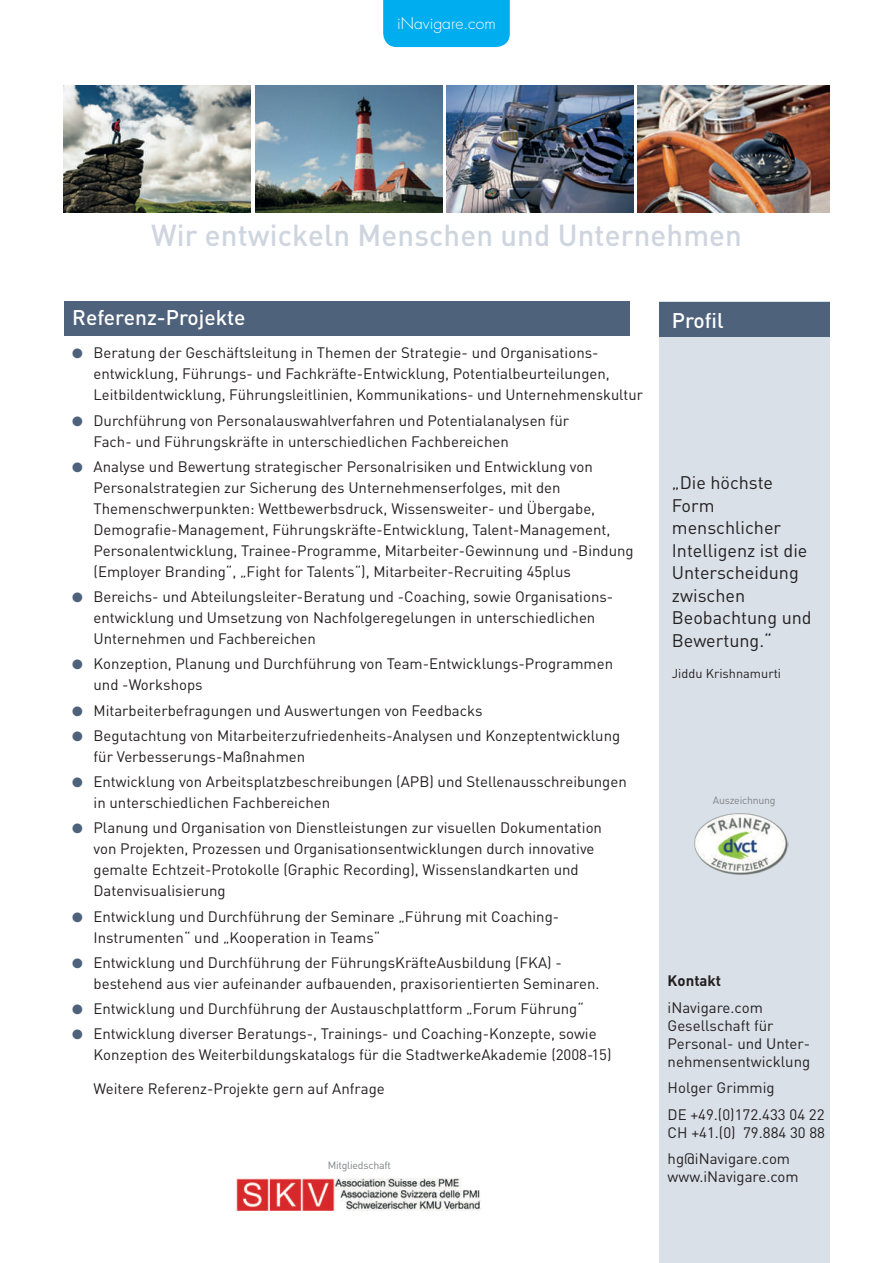
<style>
.page{position:relative;width:893px;height:1263px;background:#fff}
.page>*{position:absolute;margin:0;border:0;box-sizing:border-box;transform-origin:0 0}
.t1{font:500 30px "DIN";letter-spacing:.005em;color:#cfd5df}
.t2{font:500 21px "DIN";color:#fff}
.t3{font:18px/22.5px "DIN";color:#231f20}
.t4{font:300 15.75px "Futura";color:#fff}
.t5{font:15px/21px "DIN";color:#231f20}
.t6{font:700 15px "DIN";color:#231f20}
.t7{font:12.75px "DIN";color:#231f20}
.t8{font:10.5px "DIN";letter-spacing:-.02em;color:#808285}
.s1{color:#4e627b}
</style>
<div class="page">
<div style="left:64px;top:302px;width:565px;height:34px;background:#4e627b"></div>
<div style="left:659px;top:302px;width:170px;height:961px;background:#dae0e8"></div>
<div style="left:659px;top:302px;width:170px;height:35px;background:#4e627b"></div>
<img style="left:694px;top:813px;width:95px;height:62px">
<img style="left:64px;top:85px;width:765px;height:128px">
<img style="left:638px;top:85px;width:191px;height:127px">
<div style="left:383px;top:0;width:127px;height:47px;background:#00aeef"></div>
<img style="left:237px;top:1178px;width:244px;height:33px">
<p class="t4" style="left:397px;top:13px;width:100px">iNavigare.com</p>
<h1 class="t1" style="left:151px;top:216px;width:592px">Wir entwickeln Menschen und Unternehmen</h1>
<h2 class="t2" style="left:72px;top:304px;width:175px">Referenz-Projekte</h2>
<p class="t5" style="left:94px;top:342px;width:551px;text-indent:-21px"><span class="s1">●</span> Beratung der Geschäftsleitung in Themen der Strategie- und Organisations&shy;entwicklung, Führungs- und Fachkräfte-Entwicklung, Potentialbeurteilungen,<br>Leitbildentwicklung, Führungsleitlinien, Kommunikations- und Unternehmenskultur</p>
<p class="t5" style="left:94px;top:409px;width:477px;text-indent:-21px"><span class="s1">●</span> Durchführung von Personalauswahlverfahren und Potentialanalysen für<br>Fach- und Führungskräfte in unterschiedlichen Fachbereichen</p>
<p class="t5" style="left:94px;top:456px;width:542px;text-indent:-21px"><span class="s1">●</span> Analyse und Bewertung strategischer Personalrisiken und Entwicklung von Personalstrategien zur Sicherung des Unternehmenserfolges, mit den Themenschwerpunkten: Wettbewerbsdruck, Wissensweiter- und Übergabe, Demografie-Management, Führungskräfte-Entwicklung, Talent-Management, Personalentwicklung, Trainee-Programme, Mitarbeiter-Gewinnung und -Bindung (Employer Branding“, „Fight for Talents“), Mitarbeiter-Recruiting 45plus</p>
<p class="t5" style="left:94px;top:586px;width:521px;text-indent:-21px"><span class="s1">●</span> Bereichs- und Abteilungsleiter-Beratung und -Coaching, sowie Organisations&shy;entwicklung und Umsetzung von Nachfolgeregelungen in unterschiedlichen<br>Unternehmen und Fachbereichen</p>
<p class="t5" style="left:94px;top:653px;width:521px;text-indent:-21px"><span class="s1">●</span> Konzeption, Planung und Durchführung von Team-Entwicklungs-Programmen und -Workshops</p>
<p class="t5" style="left:72px;top:699px;width:412px"><span class="s1">●</span> Mitarbeiterbefragungen und Auswertungen von Feedbacks</p>
<p class="t5" style="left:94px;top:725px;width:528px;text-indent:-21px"><span class="s1">●</span> Begutachtung von Mitarbeiterzufriedenheits-Analysen und Konzeptentwicklung für Verbesserungs-Maßnahmen</p>
<p class="t5" style="left:94px;top:771px;width:535px;text-indent:-21px"><span class="s1">●</span> Entwicklung von Arbeitsplatzbeschreibungen (APB) und Stellenausschreibungen in unterschiedlichen Fachbereichen</p>
<p class="t5" style="left:94px;top:817px;width:510px;text-indent:-21px"><span class="s1">●</span> Planung und Organisation von Dienstleistungen zur visuellen Dokumentation von Projekten, Prozessen und Organisationsentwicklungen durch innovative gemalte Echtzeit-Protokolle (Graphic Recording), Wissenslandkarten und Datenvisualisierung</p>
<p class="t5" style="left:94px;top:905px;width:467px;text-indent:-21px"><span class="s1">●</span> Entwicklung und Durchführung der Seminare „Führung mit Coaching-<br>Instrumenten“ und „Kooperation in Teams“</p>
<p class="t5" style="left:94px;top:952px;width:507px;text-indent:-21px"><span class="s1">●</span> Entwicklung und Durchführung der FührungsKräfteAusbildung (FKA) - bestehend aus vier aufeinander aufbauenden, praxisorientierten Seminaren.</p>
<p class="t5" style="left:72px;top:998px;width:513px"><span class="s1">●</span> Entwicklung und Durchführung der Austauschplattform „Forum Führung“</p>
<p class="t5" style="left:94px;top:1023px;width:519px;text-indent:-21px"><span class="s1">●</span> Entwicklung diverser Beratungs-, Trainings- und Coaching-Konzepte, sowie<br>Konzeption des Weiterbildungskatalogs für die StadtwerkeAkademie (2008-15)</p>
<p class="t5" style="left:94px;top:1078px;width:293px">Weitere Referenz-Projekte gern auf Anfrage</p>
<p class="t8" style="left:328px;top:1159px;width:65px">Mitgliedschaft</p>
<h2 class="t2" style="left:672px;top:307px;width:53px">Profil</h2>
<p class="t3" style="left:672px;top:471px;width:141px">„Die höchste<br>Form menschlicher<br>Intelligenz ist die<br>Unterscheidung zwischen<br>Beobachtung und<br>Bewertung.“</p>
<p class="t7" style="left:672px;top:665px;width:111px">Jiddu Krishnamurti</p>
<p class="t8" style="left:713px;top:793px;width:64px">Auszeichnung</p>
<p class="t6" style="left:668px;top:971px;width:55px">Kontakt</p>
<p class="t5" style="left:668px;top:998px;width:144px;line-height:18px">iNavigare.com<br>Gesellschaft für<br>Personal- und Unter&shy;nehmensentwicklung</p>
<p class="t5" style="left:668px;top:1074px;width:158px;line-height:26.5px">Holger Grimmig<br>DE +49.(0)172.433 04 22</p>
<p class="t5" style="left:668px;top:1119px;width:159px;line-height:26.5px">CH +41.(0) 79.884 30 88 hg@iNavigare.com</p>
<p class="t5" style="left:668px;top:1166px;width:133px">www.iNavigare.com</p>
</div>
